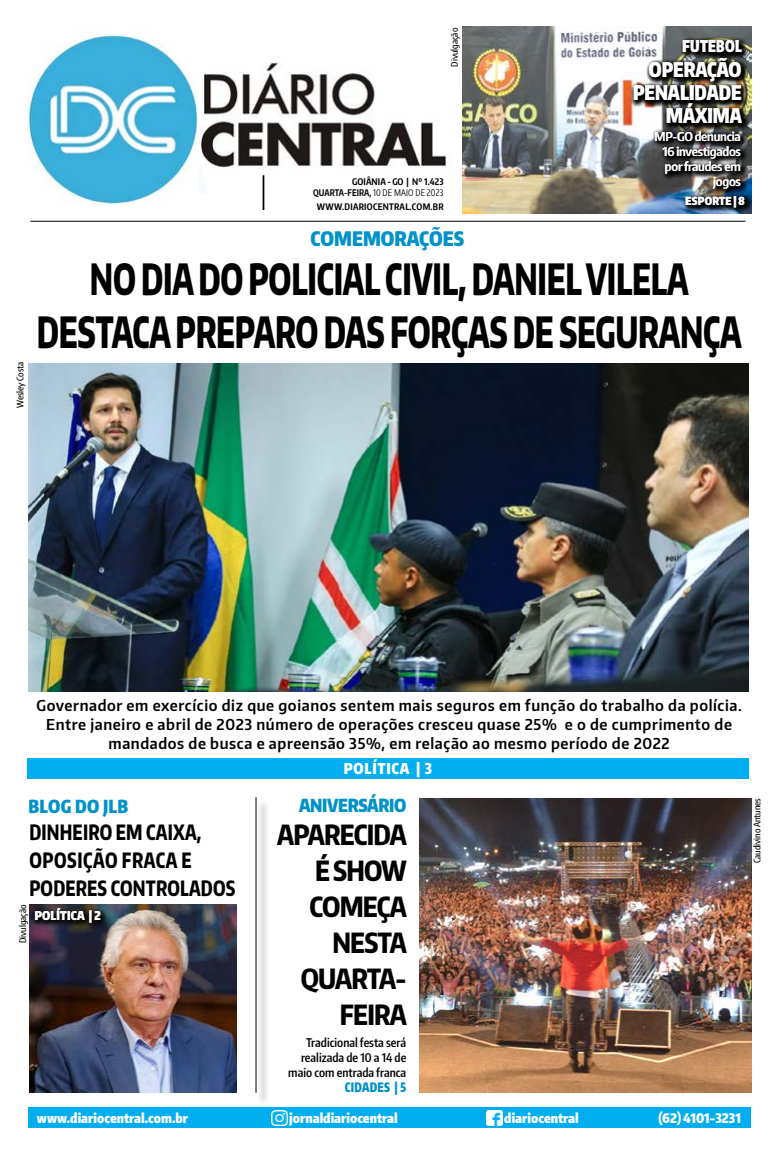
<style>
.page{position:relative;width:780px;height:1163px;background:#fff}
.page>*{position:absolute;margin:0;border:0;box-sizing:border-box;transform-origin:0 0}
.t1{font:800 43px/53px "Encode Sans Narrow";letter-spacing:-.01em;color:#000;text-align:center;scale:.7 1}
.t2{font:800 27.8px/36px "Encode Sans Compressed";letter-spacing:-.03em;color:#000;text-align:right}
.t3{font:800 21.1px/27.6px "Encode Sans Compressed";letter-spacing:.01em;color:#000;scale:.89 1}
.t4{font:900 20px/23px "Encode Sans Compressed";color:#fff;text-align:right;scale:.94 1}
.t5{font:900 20px "Encode Sans Compressed";color:#0092c8}
.t6{font:900 18px "Encode Sans Compressed";letter-spacing:-.02em;color:#0092c8}
.t7{font:900 18px "Encode Sans Compressed";letter-spacing:.02em;color:#0092c8}
.t8{font:900 16px "Encode Sans Compressed";letter-spacing:.02em;color:#fff;scale:.88 1}
.t9{font:600 15px/19px "Encode Sans Narrow";letter-spacing:.04em;color:#000;text-align:center}
.t10{font:900 15px "Encode Sans Compressed";letter-spacing:.05em;color:#fff}
.t11{font:900 13.2px "Encode Sans Compressed";color:#fff}
.t12{font:900 13px "Encode Sans Compressed";letter-spacing:.02em;color:#0092c8;scale:.88 1}
.t13{font:600 12px/15px "Encode Sans Compressed";color:#000;text-align:right}
.t14{font:600 12px/15px "Encode Sans Compressed";letter-spacing:-.02em;color:#fff;text-align:right;scale:1.11 1}
.t15{font:900 12px "Encode Sans Compressed";letter-spacing:.02em;color:#fff}
.t16{font:900 11px "Encode Sans Compressed";letter-spacing:.02em;color:#fff}
.t17{font:700 9.1px/11.4px "Encode Sans Compressed";letter-spacing:.01em;color:#000;text-align:right}
.t18{font:500 9px "Encode Sans Compressed";color:#000}
.t19{font:700 9px "Encode Sans Compressed";letter-spacing:.03em;color:#000}
.s1{font-weight:400}
</style>
<div class="page">
<img style="left:198px;top:63px;width:249px;height:131px">
<img style="left:28px;top:34px;width:170px;height:171px">
<hr style="left:262px;top:175px;width:2px;height:35px;background:#000">
<div style="left:28px;top:1107px;width:723px;height:21px;background:#00aeef"></div>
<img style="left:272px;top:1110px;width:15px;height:15px">
<img style="left:486px;top:1110px;width:16px;height:15px">
<img style="left:30px;top:904px;width:206px;height:188px">
<svg style="left:31px;top:904px;width:77px;height:26px;background:#242327"></svg>
<div style="left:257px;top:798px;width:12px;height:306px;background:#eee"></div>
<hr style="left:255px;top:797px;width:1px;height:295px;background:#000">
<img style="left:419px;top:798px;width:332px;height:294px">
<hr style="left:30px;top:221px;width:715px;height:1px;background:#000">
<img style="left:29px;top:363px;width:719px;height:328px">
<div style="left:27px;top:758px;width:721px;height:20px;background:#00aeef"></div>
<img style="left:462px;top:27px;width:289px;height:186px">
<img style="left:652px;top:131px;width:96px;height:65px">
<svg style="left:683px;top:193px;width:69px;height:21px"></svg>
<svg style="left:680px;top:37px;width:69px;height:17px"></svg>
<img style="left:630px;top:54px;width:119px;height:77px">
<p class="t18" style="left:14px;top:408px;width:48px;rotate:-90deg">Wesley Costa</p>
<p class="t18" style="left:448px;top:67px;width:40px;rotate:-90deg">Divulgação</p>
<p class="t17" style="left:313px;top:175px;width:132px">GOIÂNIA - GO | Nº 1.423<br>QUARTA-FEIRA, <span class="s1">10 DE MAIO DE 2023</span></p>
<p class="t19" style="left:317px;top:201px;width:128px">WWW.DIARIOCENTRAL.COM.BR</p>
<p class="t8" style="left:682px;top:36px;width:69px">FUTEBOL</p>
<p class="t4" style="left:633px;top:58px;width:117px">OPERAÇÃO<br>PENALIDADE<br>MÁXIMA</p>
<p class="t14" style="left:654px;top:128px;width:79px">MP-GO denuncia<br>16 investigados por fraudes em jogos</p>
<p class="t16" style="left:685px;top:193px;width:61px">ESPORTE | 8</p>
<p class="t5" style="left:310px;top:226px;width:155px">COMEMORAÇÕES</p>
<p class="t1" style="left:37px;top:250px;width:1008px">NO DIA DO POLICIAL CIVIL, DANIEL VILELA<br>DESTACA PREPARO DAS FORÇAS DE SEGURANÇA</p>
<p class="t9" style="left:36px;top:695px;width:706px">Governador em exercício diz que goianos sentem mais seguros em função do trabalho da polícia.<br>Entre janeiro e abril de 2023 número de operações cresceu quase 25% e o de cumprimento de mandados de busca e apreensão 35%, em relação ao mesmo período de 2022</p>
<p class="t7" style="left:28px;top:794px;width:101px">BLOG DO JLB</p>
<p class="t3" style="left:29px;top:817px;width:233px">DINHEIRO EM CAIXA,<br>OPOSIÇÃO FRACA E<br>PODERES CONTROLADOS</p>
<p class="t18" style="left:17px;top:943px;width:40px;rotate:-90deg">Divulgação</p>
<p class="t15" style="left:35px;top:907px;width:68px">POLÍTICA | 2</p>
<p class="t10" style="left:344px;top:758px;width:90px">POLÍTICA | 3</p>
<p class="t6" style="left:299px;top:793px;width:109px">ANIVERSÁRIO</p>
<p class="t2" style="left:277px;top:815px;width:131px">APARECIDA<br>É SHOW<br>COMEÇA<br>NESTA<br>QUARTA-<br>FEIRA</p>
<p class="t13" style="left:288px;top:1034px;width:119px">Tradicional festa será realizada de 10 a 14 de maio com entrada franca</p>
<p class="t12" style="left:345px;top:1078px;width:71px">CIDADES | 5</p>
<p class="t11" style="left:37px;top:1108px;width:152px">WWW.DIARIOCENTRAL.COM.BR</p>
<p class="t11" style="left:289px;top:1109px;width:110px">JORNALDIARIOCENTRAL</p>
<p class="t11" style="left:504px;top:1108px;width:76px">DIARIOCENTRAL</p>
<p class="t11" style="left:658px;top:1108px;width:84px">(62) 4101-3231</p>
<p class="t18" style="left:751px;top:863px;width:67px;rotate:-90deg">Caudivino Antunes</p>
</div>
